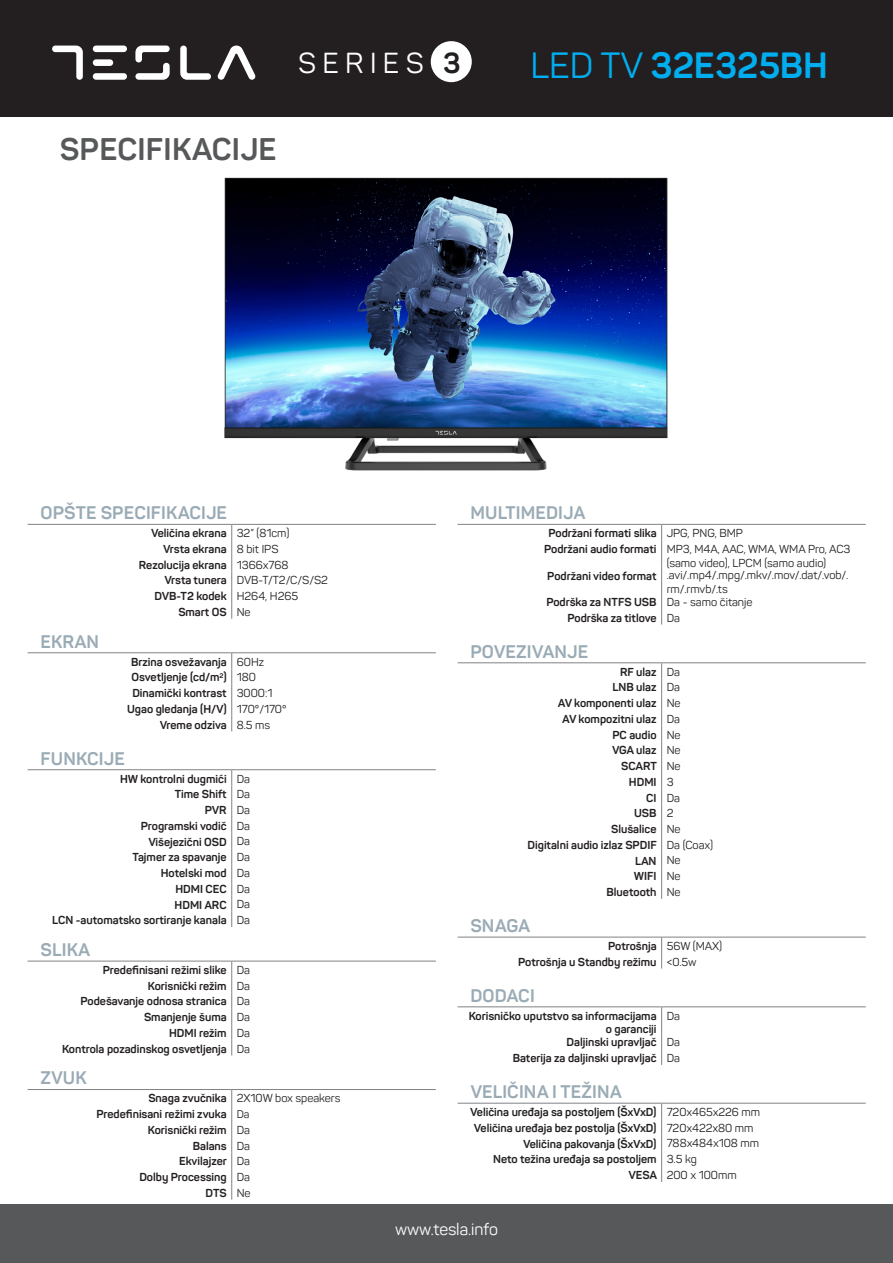
<style>
.page{position:relative;width:893px;height:1263px;background:#fff}
.page>*{position:absolute;margin:0;border:0;box-sizing:border-box;transform-origin:0 0}
.t1{font:700 36px "Panton";color:#00aeef}
.t2{font:700 30.9px "Panton";letter-spacing:.01em;color:#57585a}
.t3{font:28.65px "Panton";letter-spacing:.225em;color:#fff}
.t4{font:700 18px "Panton";letter-spacing:.01em;color:#9aabb5}
.t5{font:16.5px "Panton";color:#fff}
.t6{font:700 11.4px/15.8px "Panton";color:#231f20;text-align:right}
.t7{font:11.4px "Panton";color:#231f20}
.s1{font-weight:700;color:#231f20}
.s2{font-weight:400}
.s3{font-weight:700}
.s4{font-weight:400;font-size:10.95px}
</style>
<div class="page">
<div style="left:0;top:0;width:893px;height:117px;background:#231f20"></div>
<div style="left:1px;top:1204px;width:892px;height:59px;background:#57585a"></div>
<div style="left:431px;top:41px;width:41px;height:41px;background:#fff;border-radius:50%"></div>
<svg style="left:232px;top:525px;width:204px;height:674px"></svg>
<svg style="left:231px;top:525px;width:1px;height:94px"></svg>
<svg style="left:231px;top:653px;width:1px;height:78px"></svg>
<svg style="left:231px;top:770px;width:1px;height:157px"></svg>
<svg style="left:231px;top:962px;width:1px;height:93px"></svg>
<svg style="left:231px;top:1090px;width:1px;height:109px"></svg>
<hr style="left:28px;top:769px;width:204px;height:1px;background:#808285">
<hr style="left:232px;top:769px;width:204px;height:1px;background:#808285">
<hr style="left:28px;top:1089px;width:204px;height:1px;background:#808285">
<hr style="left:232px;top:1089px;width:204px;height:1px;background:#808285">
<hr style="left:28px;top:961px;width:204px;height:1px;background:#808285">
<hr style="left:232px;top:961px;width:204px;height:1px;background:#808285">
<hr style="left:28px;top:652px;width:204px;height:1px;background:#808285">
<hr style="left:232px;top:652px;width:204px;height:1px;background:#808285">
<hr style="left:28px;top:524px;width:204px;height:1px;background:#808285">
<hr style="left:232px;top:524px;width:204px;height:1px;background:#808285">
<svg style="left:662px;top:525px;width:204px;height:540px"></svg>
<svg style="left:661px;top:525px;width:1px;height:99px"></svg>
<svg style="left:661px;top:663px;width:1px;height:236px"></svg>
<svg style="left:661px;top:938px;width:1px;height:30px"></svg>
<svg style="left:661px;top:1007px;width:1px;height:58px"></svg>
<svg style="left:661px;top:1104px;width:1px;height:78px"></svg>
<hr style="left:458px;top:1103px;width:204px;height:1px;background:#808285">
<hr style="left:662px;top:1103px;width:204px;height:1px;background:#808285">
<hr style="left:458px;top:1006px;width:204px;height:1px;background:#808285">
<hr style="left:662px;top:1006px;width:204px;height:1px;background:#808285">
<hr style="left:458px;top:937px;width:204px;height:1px;background:#808285">
<hr style="left:662px;top:937px;width:204px;height:1px;background:#808285">
<hr style="left:458px;top:662px;width:204px;height:1px;background:#808285">
<hr style="left:662px;top:662px;width:204px;height:1px;background:#808285">
<hr style="left:458px;top:524px;width:204px;height:1px;background:#808285">
<hr style="left:662px;top:524px;width:204px;height:1px;background:#808285">
<svg style="left:218px;top:46px;width:38px;height:34px"></svg>
<svg style="left:52px;top:46px;width:31px;height:34px"></svg>
<svg style="left:135px;top:46px;width:35px;height:34px"></svg>
<svg style="left:180px;top:46px;width:31px;height:34px"></svg>
<div style="left:93px;top:46px;width:34px;height:6px;background:#fff;border-radius:3px"></div>
<div style="left:93px;top:59px;width:20px;height:7px;background:#fff;border-radius:3px"></div>
<div style="left:93px;top:73px;width:34px;height:7px;background:#fff;border-radius:3px"></div>
<img style="left:224px;top:177px;width:444px;height:294px">
<h2 class="t2" style="left:60px;top:130px;width:218px">SPECIFIKACIJE</h2>
<h3 class="t3" style="left:298px;top:45px;width:164px">SERIES <span class="s1">3</span></h3>
<h1 class="t1" style="left:530px;top:43px;width:299px"><span class="s2">LED TV</span> 32E325BH</h1>
<h3 class="t4" style="left:40px;top:502px;width:188px">OPŠTE SPECIFIKACIJE</h3>
<p class="t6" style="left:151px;top:525px;width:140px">Veličina ekrana <span class="s2">32” (81cm)</span></p>
<p class="t6" style="left:163px;top:541px;width:117px">Vrsta ekrana <span class="s2">8 bit IPS</span></p>
<p class="t6" style="left:139px;top:557px;width:151px">Rezolucija ekrana <span class="s2">1366x768</span></p>
<p class="t7" style="left:165px;top:573px;width:165px"><span class="s3">Vrsta tunera</span> DVB-T/T2/C/S/S2</p>
<p class="t6" style="left:155px;top:588px;width:145px">DVB-T2 kodek <span class="s2">H264, H265</span></p>
<p class="t6" style="left:178px;top:604px;width:74px">Smart OS <span class="s2">Ne</span></p>
<h3 class="t4" style="left:40px;top:630px;width:60px">EKRAN</h3>
<p class="t6" style="left:131px;top:654px;width:134px">Brzina osvežavanja <span class="s2">60Hz</span></p>
<p class="t6" style="left:132px;top:669px;width:126px">Osvetljenje (cd/m<sup>2</sup>) <span class="s2">180</span></p>
<p class="t6" style="left:132px;top:685px;width:142px">Dinamički kontrast <span class="s2">3000:1</span></p>
<p class="t6" style="left:127px;top:701px;width:161px">Ugao gledanja (H/V) <span class="s2">170°/170°</span></p>
<p class="t6" style="left:160px;top:717px;width:112px">Vreme odziva <span class="s2">8.5 ms</span></p>
<h3 class="t4" style="left:40px;top:747px;width:86px">FUNKCIJE</h3>
<p class="t6" style="left:52px;top:771px;width:199px">HW kontrolni dugmići <span class="s2">Da<br></span>Time Shift <span class="s2">Da<br></span>PVR <span class="s2">Da<br></span>Programski vodič <span class="s2">Da<br></span>Višejezični OSD <span class="s2">Da<br></span>Tajmer za spavanje <span class="s2">Da<br></span>Hotelski mod <span class="s2">Da<br></span>HDMI CEC <span class="s2">Da<br></span>HDMI ARC <span class="s2">Da<br></span>LCN -automatsko sortiranje kanala <span class="s2">Da</span></p>
<h3 class="t4" style="left:40px;top:938px;width:51px">SLIKA</h3>
<p class="t6" style="left:62px;top:962px;width:190px">Predefinisani režimi slike <span class="s2">Da<br></span>Korisnički režim <span class="s2">Da<br></span>Podešavanje odnosa stranica <span class="s2">Da<br></span>Smanjenje šuma <span class="s2">Da<br></span>HDMI režim <span class="s2">Da<br></span>Kontrola pozadinskog osvetljenja <span class="s2">Da</span></p>
<h3 class="t4" style="left:40px;top:1067px;width:48px">ZVUK</h3>
<p class="t7" style="left:148px;top:1091px;width:193px"><span class="s3">Snaga zvučnika</span> 2X10W box speakers</p>
<p class="t6" style="left:97px;top:1106px;width:155px">Predefinisani režimi zvuka <span class="s4">Da</span></p>
<p class="t6" style="left:148px;top:1122px;width:104px">Korisnički režim <span class="s2">Da</span></p>
<p class="t6" style="left:193px;top:1138px;width:59px">Balans <span class="s2">Da</span></p>
<p class="t6" style="left:179px;top:1153px;width:73px">Ekvilajzer <span class="s2">Da</span></p>
<p class="t6" style="left:139px;top:1169px;width:112px">Dolby Processing <span class="s2">Da</span></p>
<p class="t6" style="left:206px;top:1185px;width:47px">DTS <span class="s2">Ne</span></p>
<h3 class="t4" style="left:470px;top:502px;width:116px">MULTIMEDIJA</h3>
<p class="t6" style="left:544px;top:525px;width:308px;text-align:left;text-indent:4px">Podržani formati slika <span class="s2">JPG, PNG, BMP<br></span>Podržani audio formati <span class="s2">MP3, M4A, AAC, WMA, WMA Pro, AC3</span></p>
<p class="t7" style="left:667px;top:556px;width:161px">(samo video), LPCM (samo audio)</p>
<p class="t7" style="left:547px;top:568px;width:303px"><span class="s3">Podržani video format</span> .avi/.mp4/.mpg/.mkv/.mov/.dat/.vob/.</p>
<p class="t7" style="left:667px;top:582px;width:62px">rm/.rmvb/.ts</p>
<p class="t6" style="left:546px;top:594px;width:208px">Podrška za NTFS USB <span class="s2">Da - samo čitanje</span></p>
<p class="t6" style="left:567px;top:610px;width:114px">Podrška za titlove <span class="s2">Da</span></p>
<h3 class="t4" style="left:470px;top:640px;width:119px">POVEZIVANJE</h3>
<p class="t6" style="left:620px;top:664px;width:61px">RF ulaz <span class="s2">Da</span></p>
<p class="t6" style="left:612px;top:679px;width:69px">LNB ulaz <span class="s2">Da</span></p>
<p class="t6" style="left:558px;top:695px;width:124px">AV komponenti ulaz <span class="s2">Ne</span></p>
<p class="t6" style="left:562px;top:711px;width:119px">AV kompozitni ulaz <span class="s2">Da</span></p>
<p class="t6" style="left:612px;top:727px;width:70px">PC audio <span class="s2">Ne</span></p>
<p class="t6" style="left:612px;top:742px;width:70px">VGA ulaz <span class="s2">Ne</span></p>
<p class="t6" style="left:621px;top:758px;width:61px">SCART <span class="s2">Ne</span></p>
<p class="t6" style="left:629px;top:774px;width:46px">HDMI <span class="s2">3</span></p>
<p class="t6" style="left:646px;top:790px;width:35px">CI <span class="s2">Da</span></p>
<p class="t6" style="left:634px;top:805px;width:41px">USB <span class="s2">2</span></p>
<p class="t6" style="left:611px;top:821px;width:71px">Slušalice <span class="s2">Ne</span></p>
<p class="t6" style="left:528px;top:837px;width:187px">Digitalni audio izlaz SPDIF <span class="s2">Da (Coax)</span></p>
<p class="t6" style="left:635px;top:853px;width:47px">LAN <span class="s2">Ne</span></p>
<p class="t6" style="left:634px;top:868px;width:48px">WIFI <span class="s2">Ne</span></p>
<p class="t6" style="left:606px;top:884px;width:76px">Bluetooth <span class="s2">Ne</span></p>
<h3 class="t4" style="left:470px;top:914px;width:61px">SNAGA</h3>
<p class="t6" style="left:518px;top:938px;width:205px;text-align:left;text-indent:90px">Potrošnja <span class="s2">56W (MAX)<br></span>Potrošnja u Standby režimu <span class="s2">&lt;0.5w</span></p>
<h3 class="t4" style="left:470px;top:984px;width:66px">DODACI</h3>
<p class="t6" style="left:469px;top:1009px;width:189px;line-height:13.6px">Korisničko uputstvo sa informacijama o garanciji</p>
<p class="t7" style="left:667px;top:1009px;width:15px">Da</p>
<p class="t6" style="left:513px;top:1034px;width:169px">Daljinski upravljač <span class="s2">Da<br></span>Baterija za daljinski upravljač <span class="s2">Da</span></p>
<h3 class="t4" style="left:470px;top:1080px;width:153px">VELIČINA I TEŽINA</h3>
<p class="t6" style="left:470px;top:1104px;width:291px">Veličina uređaja sa postoljem (ŠxVxD) <span class="s2">720x465x226 mm</span></p>
<p class="t6" style="left:474px;top:1120px;width:281px">Veličina uređaja bez postolja (ŠxVxD) <span class="s2">720x422x80 mm</span></p>
<p class="t6" style="left:523px;top:1135px;width:238px">Veličina pakovanja (ŠxVxD) <span class="s2">788x484x108 mm</span></p>
<p class="t6" style="left:493px;top:1151px;width:205px">Neto težina uređaja sa postoljem <span class="s2">3.5 kg</span></p>
<p class="t7" style="left:628px;top:1168px;width:110px"><span class="s3">VESA</span> 200 x 100mm</p>
<h3 class="t5" style="left:395px;top:1219px;width:104px">www.tesla.info</h3>
</div>
